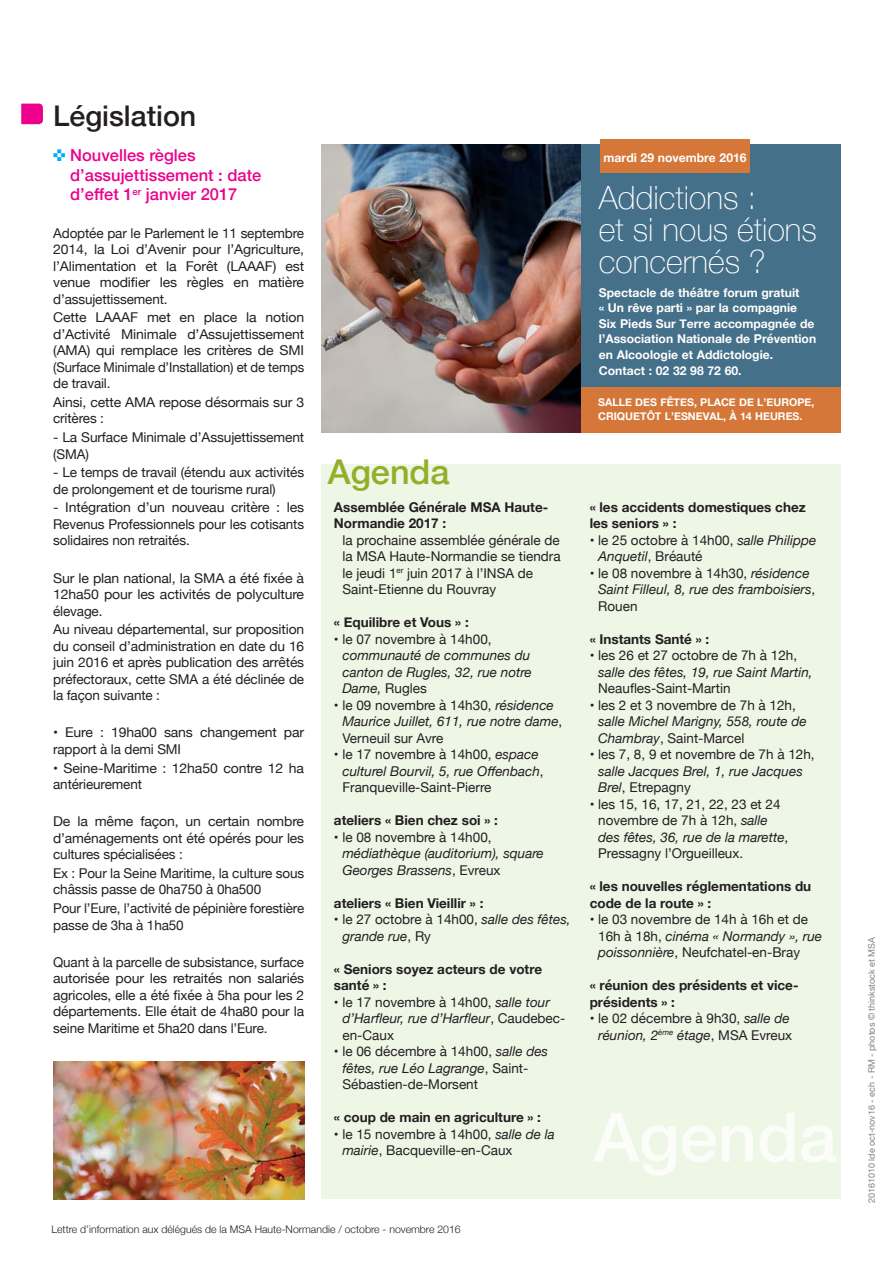
<style>
.page{position:relative;width:893px;height:1263px;background:#fff}
.page>*{position:absolute;margin:0;border:0;box-sizing:border-box;transform-origin:0 0}
.t1{font:500 34.2px "Helvetica Neue";color:#92af2a}
.t2{font:100 32.1px/32.1px "Helvetica Neue";color:#fff}
.t3{font:500 28.5px "Helvetica Neue";color:#231f20}
.t4{font:500 16.5px/19.8px "Helvetica Neue";color:#ec008c}
.t5{font:13.5px/16.5px "Helvetica Neue";letter-spacing:-.01em;color:#231f20}
.t6{font:13.5px/16.5px "Helvetica Neue";letter-spacing:-.01em;color:#231f20;text-align:justify;scale:1.04 1}
.t7{font:italic 13.5px/16.5px "Helvetica Neue";color:#231f20}
.t8{font:700 13.5px/16.5px "Helvetica Neue";color:#231f20}
.t9{font:700 12.15px/15.6px "Helvetica Neue";color:#fff}
.t10{font:700 10.65px/14.1px "Helvetica Neue";color:#fff}
.t11{font:300 10.5px "Helvetica Neue";color:#231f20}
.t12{font:9px "Helvetica Neue";color:#808285}
.s1{color:#00aeef}
.s2{font-style:normal}
.s3{font-style:italic}
</style>
<div class="page">
<img style="left:321px;top:145px;width:259px;height:288px">
<div style="left:580px;top:145px;width:260px;height:265px;background:#457089"></div>
<svg style="left:21px;top:104px;width:22px;height:20px"></svg>
<div style="left:321px;top:465px;width:519px;height:734px;background:#eef6e6"></div>
<img style="left:53px;top:1061px;width:251px;height:138px">
<div style="left:580px;top:387px;width:260px;height:46px;background:#d47739"></div>
<div style="left:600px;top:139px;width:149px;height:33px;background:#d47739"></div>
<h3 class="t3" style="left:53px;top:98px;width:145px">Législation</h3>
<p class="t4" style="left:70px;top:145px;width:193px;text-indent:-17px"><span class="s1">✜</span> Nouvelles règles d’assujettissement : date d’effet 1<sup>er</sup> janvier 2017</p>
<p class="t5" style="left:53px;top:224px;width:252px;text-align:justify">Adoptée par le Parlement le 11 septembre 2014, la Loi d’Avenir pour l’Agriculture, l’Alimentation et la Forêt (LAAAF) est venue modifier les règles en matière d’assujettissement.</p>
<p class="t6" style="left:53px;top:309px;width:243px">Cette LAAAF met en place la notion d’Activité Minimale d’Assujettissement (AMA) qui remplace les critères de SMI (Surface Minimale d’Installation) et de temps de travail.</p>
<p class="t6" style="left:53px;top:394px;width:243px">Ainsi, cette AMA repose désormais sur 3 critères :</p>
<p class="t5" style="left:53px;top:429px;width:252px">- La Surface Minimale d’Assujettissement (SMA)</p>
<p class="t5" style="left:53px;top:464px;width:252px">- Le temps de travail (étendu aux activités de prolongement et de tourisme rural)</p>
<p class="t6" style="left:53px;top:499px;width:243px">- Intégration d’un nouveau critère : les Revenus Professionnels pour les cotisants solidaires non retraités.</p>
<p class="t6" style="left:53px;top:569px;width:243px">Sur le plan national, la SMA a été fixée à 12ha50 pour les activités de polyculture élevage.</p>
<p class="t5" style="left:53px;top:621px;width:252px;text-align:justify">Au niveau départemental, sur proposition du conseil d’administration en date du 16 juin 2016 et après publication des arrêtés préfectoraux, cette SMA a été déclinée de la façon suivante :</p>
<p class="t6" style="left:53px;top:724px;width:243px">• Eure : 19ha00 sans changement par rapport à la demi SMI</p>
<p class="t6" style="left:53px;top:759px;width:243px">• Seine-Maritime : 12ha50 contre 12 ha antérieurement</p>
<p class="t6" style="left:53px;top:813px;width:243px">De la même façon, un certain nombre d’aménagements ont été opérés pour les cultures spécialisées :</p>
<p class="t5" style="left:53px;top:865px;width:252px">Ex : Pour la Seine Maritime, la culture sous châssis passe de 0ha750 à 0ha500</p>
<p class="t5" style="left:53px;top:900px;width:252px">Pour l’Eure, l’activité de pépinière forestière passe de 3ha à 1ha50</p>
<p class="t5" style="left:53px;top:954px;width:252px;text-align:justify">Quant à la parcelle de subsistance, surface autorisée pour les retraités non salariés agricoles, elle a été fixée à 5ha pour les 2 départements. Elle était de 4ha80 pour la seine Maritime et 5ha20 dans l’Eure.</p>
<h1 class="t1" style="left:328px;top:451px;width:123px">Agenda</h1>
<p class="t8" style="left:334px;top:498px;width:216px">Assemblée Générale MSA Haute-<br>Normandie 2017 :</p>
<p class="t5" style="left:342px;top:531px;width:220px">la prochaine assemblée générale de la MSA Haute-Normandie se tiendra le jeudi 1<sup>er</sup> juin 2017 à l’INSA de<br>Saint-Etienne du Rouvray</p>
<p class="t8" style="left:334px;top:614px;width:136px">« Equilibre et Vous » :</p>
<p class="t5" style="left:334px;top:630px;width:159px">• le 07 novembre à 14h00,</p>
<p class="t7" style="left:342px;top:647px;width:191px;text-align:justify">communauté de communes du canton de Rugles, 32, rue notre Dame, <span class="s2">Rugles</span></p>
<p class="t7" style="left:342px;top:696px;width:221px;text-indent:-9px"><span class="s2">• le 09 novembre à 14h30,</span> résidence<br>Maurice Juillet, 611, rue notre dame<span class="s2">,<br>Verneuil sur Avre</span></p>
<p class="t5" style="left:342px;top:746px;width:203px;text-indent:-9px">• le 17 novembre à 14h00, <span class="s3">espace culturel Bourvil, 5, rue Offenbach</span>,<br>Franqueville-Saint-Pierre</p>
<p class="t8" style="left:334px;top:812px;width:165px">ateliers « Bien chez soi » :</p>
<p class="t5" style="left:334px;top:828px;width:159px">• le 08 novembre à 14h00,</p>
<p class="t7" style="left:342px;top:845px;width:203px">médiathèque (auditorium), square<br>Georges Brassens<span class="s2">, Evreux</span></p>
<p class="t8" style="left:334px;top:894px;width:151px">ateliers « Bien Vieillir » :</p>
<p class="t7" style="left:342px;top:911px;width:230px;text-indent:-9px"><span class="s2">• le 27 octobre à 14h00,</span> salle des fêtes, grande rue<span class="s2">, Ry</span></p>
<p class="t8" style="left:334px;top:960px;width:210px">« Seniors soyez acteurs de votre santé » :</p>
<p class="t5" style="left:342px;top:993px;width:224px;text-indent:-9px">• le 17 novembre à 14h00, <span class="s3">salle tour d’Harfleur, rue d’Harfleur</span>, Caudebec&shy;en-Caux</p>
<p class="t5" style="left:342px;top:1043px;width:207px;text-indent:-9px">• le 06 décembre à 14h00, <span class="s3">salle des fêtes, rue Léo Lagrange</span>, Saint-<br>Sébastien-de-Morsent</p>
<p class="t8" style="left:334px;top:1109px;width:208px">« coup de main en agriculture » :</p>
<p class="t5" style="left:342px;top:1125px;width:214px;text-indent:-9px">• le 15 novembre à 14h00, <span class="s3">salle de la mairie</span>, Bacqueville-en-Caux</p>
<p class="t9" style="left:603px;top:149px;width:144px">mardi 29 novembre 2016</p>
<h2 class="t2" style="left:599px;top:181px;width:219px">Addictions :<br>et si nous étions concernés ?</h2>
<p class="t9" style="left:599px;top:284px;width:219px">Spectacle de théâtre forum gratuit<br>« Un rêve parti » par la compagnie<br>Six Pieds Sur Terre accompagnée de l’Association Nationale de Prévention en Alcoologie et Addictologie.<br>Contact : 02 32 98 72 60.</p>
<p class="t10" style="left:598px;top:395px;width:218px">SALLE DES FÊTES, PLACE DE L’EUROPE,<br>CRIQUETÔT L’ESNEVAL, À 14 HEURES.</p>
<p class="t8" style="left:589px;top:498px;width:217px">« les accidents domestiques chez les seniors » :</p>
<p class="t5" style="left:598px;top:531px;width:220px;text-indent:-9px">• le 25 octobre à 14h00, <span class="s3">salle Philippe<br>Anquetil</span>, Bréauté</p>
<p class="t7" style="left:598px;top:564px;width:219px;text-indent:-9px"><span class="s2">• le 08 novembre à 14h30,</span> résidence<br>Saint Filleul, 8, rue des framboisiers<span class="s2">,<br>Rouen</span></p>
<p class="t8" style="left:589px;top:630px;width:121px">« Instants Santé » :</p>
<p class="t5" style="left:589px;top:647px;width:209px">• les 26 et 27 octobre de 7h à 12h,</p>
<p class="t7" style="left:598px;top:663px;width:216px">salle des fêtes, 19, rue Saint Martin,</p>
<p class="t5" style="left:598px;top:680px;width:134px">Neaufles-Saint-Martin</p>
<p class="t5" style="left:589px;top:696px;width:208px">• les 2 et 3 novembre de 7h à 12h,</p>
<p class="t7" style="left:598px;top:713px;width:210px">salle Michel Marigny, 558, route de<br>Chambray<span class="s2">, Saint-Marcel</span></p>
<p class="t5" style="left:589px;top:746px;width:226px">• les 7, 8, 9 et novembre de 7h à 12h,</p>
<p class="t7" style="left:598px;top:762px;width:206px">salle Jacques Brel, 1, rue Jacques<br>Brel<span class="s2">, Etrepagny</span></p>
<p class="t5" style="left:598px;top:795px;width:192px;text-indent:-9px">• les 15, 16, 17, 21, 22, 23 et 24 novembre de 7h à 12h, <span class="s3">salle des fêtes, 36, rue de la marette</span>,<br>Pressagny l’Orgueilleux.</p>
<p class="t8" style="left:589px;top:878px;width:223px">« les nouvelles réglementations du code de la route » :</p>
<p class="t5" style="left:598px;top:911px;width:225px;text-indent:-9px">• le 03 novembre de 14h à 16h et de<br>16h à 18h, <span class="s3">cinéma « Normandy », rue poissonnière</span>, Neufchatel-en-Bray</p>
<p class="t8" style="left:589px;top:977px;width:210px">« réunion des présidents et vice&shy;présidents » :</p>
<p class="t5" style="left:589px;top:1010px;width:204px;text-align:right">• le 02 décembre à 9h30, <span class="s3">salle de réunion, 2</span><sup>ème</sup> <span class="s3">étage</span>, MSA Evreux</p>
<p class="t11" style="left:51px;top:1223px;width:411px">Lettre d’information aux délégués de la MSA Haute-Normandie / octobre - novembre 2016</p>
<p class="t12" style="left:866px;top:1203px;width:268px;rotate:-90deg">20161010 lde oct-nov16 - ech - RM - photos © thinkstock et MSA</p>
</div>
